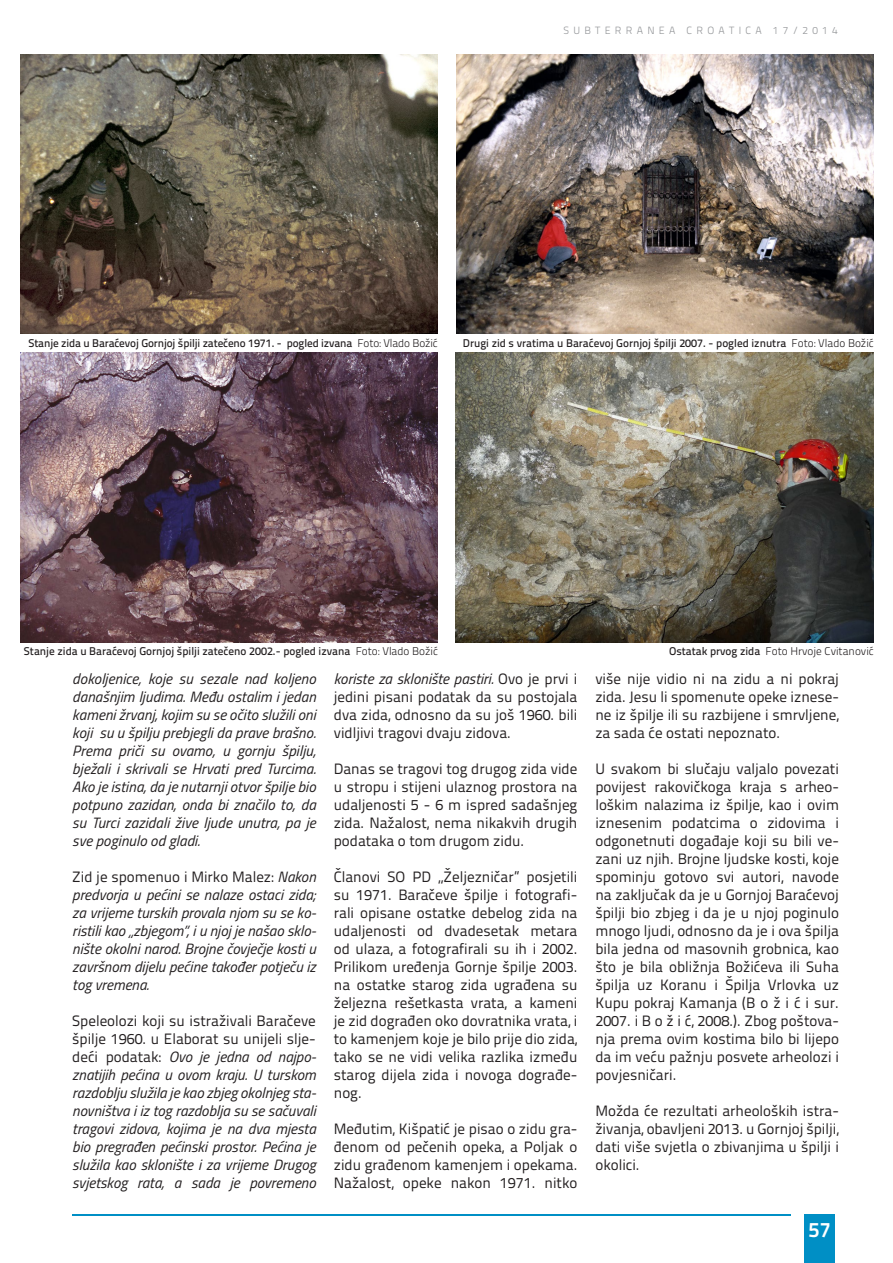
<style>
.page{position:relative;width:893px;height:1263px;background:#fff}
.page>*{position:absolute;margin:0;border:0;box-sizing:border-box;transform-origin:0 0}
.t1{font:21px "Titillium Maps 29 L 800 wt";color:#fff}
.t2{font:15px/18px "Titillium Text 22 L 400 wt";color:#231f20;text-align:justify}
.t3{font:italic 15px/18px "Titillium";color:#231f20;text-align:justify}
.t4{font:11.25px "Titillium Text 22 L 600 wt";color:#231f20}
.t5{font:11.25px "Titillium Text 22 L 250 wt";color:#231f20}
.t6{font:10.5px "Titillium Text 22 L 250 wt";letter-spacing:.41em;color:#939598}
.s1{font-family:"Titillium Text 22 L 250 wt"}
.s2{font-family:"Titillium Text 22 L 600 wt"}
.s3{font-family:"Titillium";font-style:italic}
.s4{font-family:"Titillium Text 22 L 400 wt";font-style:normal}
</style>
<div class="page">
<div style="left:804px;top:1214px;width:31px;height:49px;background:#008fc5"></div>
<hr style="left:72px;top:1214px;width:719px;height:1px;background:#008fc5">
<img style="left:21px;top:54px;width:417px;height:280px">
<img style="left:21px;top:353px;width:417px;height:290px">
<img style="left:456px;top:54px;width:418px;height:280px">
<img style="left:456px;top:353px;width:418px;height:290px">
<p class="t6" style="left:563px;top:23px;width:276px">SUBTERRANEA CROATICA 17/2014</p>
<p class="t4" style="left:29px;top:334px;width:411px">Stanje zida u Baraćevoj Gornjoj špilji zatečeno 1971. - pogled izvana <span class="s1">Foto: Vlado Božić</span></p>
<p class="t4" style="left:463px;top:334px;width:412px">Drugi zid s vratima u Baraćevoj Gornjoj špilji 2007. - pogled iznutra <span class="s1">Foto: Vlado Božić</span></p>
<p class="t4" style="left:24px;top:643px;width:415px">Stanje zida u Baraćevoj Gornjoj špilji zatečeno 2002.- pogled izvana <span class="s1">Foto: Vlado Božić</span></p>
<p class="t5" style="left:669px;top:643px;width:206px"><span class="s2">Ostatak prvog zida</span> Foto Hrvoje Cvitanović</p>
<p class="t3" style="left:72px;top:669px;width:245px">dokoljenice, koje su sezale nad koljeno današnjim ljudima. Među ostalim i jedan kameni žrvanj, kojim su se očito služili oni koji su u špilju prebjegli da prave brašno.<br>Prema priči su ovamo, u gornju špilju, bježali i skrivali se Hrvati pred Turcima.<br>Ako je istina, da je nutarnji otvor špilje bio potpuno zazidan, onda bi značilo to, da su Turci zazidali žive ljude unutra, pa je sve poginulo od gladi.</p>
<p class="t2" style="left:72px;top:867px;width:245px">Zid je spomenuo i Mirko Malez: <span class="s3">Nakon</span></p>
<p class="t3" style="left:72px;top:885px;width:245px">predvorja u pećini se nalaze ostaci zida; za vrijeme turskih provala njom su se ko&shy;ristili kao „zbjegom”, i u njoj je našao sklo&shy;nište okolni narod. Brojne čovječje kosti u završnom dijelu pećine također potječu iz tog vremena.</p>
<p class="t2" style="left:72px;top:1011px;width:245px">Speleolozi koji su istraživali Baračeve špilje 1960. u Elaborat su unijeli slje-</p>
<p class="t3" style="left:72px;top:1047px;width:245px"><span class="s4">deći podatak:</span> Ovo je jedna od najpo&shy;znatijih pećina u ovom kraju. U turskom razdoblju služila je kao zbjeg okolnjeg sta&shy;novništva i iz tog razdoblja su se sačuvali tragovi zidova, kojima je na dva mjesta bio pregrađen pećinski prostor. Pećina je služila kao sklonište i za vrijeme Drugog svjetskog rata, a sada je povremeno</p>
<p class="t3" style="left:334px;top:669px;width:245px">koriste za sklonište pastiri. <span class="s4">Ovo je prvi i</span></p>
<p class="t2" style="left:334px;top:687px;width:245px">jedini pisani podatak da su postojala dva zida, odnosno da su još 1960. bili vidljivi tragovi dvaju zidova.</p>
<p class="t2" style="left:334px;top:759px;width:245px">Danas se tragovi tog drugog zida vide u stropu i stijeni ulaznog prostora na udaljenosti 5 - 6 m ispred sadašnjeg zida. Nažalost, nema nikakvih drugih podataka o tom drugom zidu.</p>
<p class="t2" style="left:334px;top:867px;width:245px">Članovi SO PD „Željezničar” posjetili su 1971. Baračeve špilje i fotografi&shy;rali opisane ostatke debelog zida na udaljenosti od dvadesetak metara od ulaza, a fotografirali su ih i 2002.<br>Prilikom uređenja Gornje špilje 2003. na ostatke starog zida ugrađena su željezna rešetkasta vrata, a kameni je zid dograđen oko dovratnika vrata, i to kamenjem koje je bilo prije dio zida, tako se ne vidi velika razlika između starog dijela zida i novoga dograđe&shy;nog.</p>
<p class="t2" style="left:334px;top:1119px;width:245px">Međutim, Kišpatić je pisao o zidu gra&shy;đenom od pečenih opeka, a Poljak o zidu građenom kamenjem i opekama.<br>Nažalost, opeke nakon 1971. nitko</p>
<p class="t2" style="left:595px;top:669px;width:245px">više nije vidio ni na zidu a ni pokraj zida. Jesu li spomenute opeke iznese&shy;ne iz špilje ili su razbijene i smrvljene, za sada će ostati nepoznato.</p>
<p class="t2" style="left:595px;top:759px;width:245px">U svakom bi slučaju valjalo povezati povijest rakovičkoga kraja s arheo&shy;loškim nalazima iz špilje, kao i ovim iznesenim podatcima o zidovima i odgonetnuti događaje koji su bili ve&shy;zani uz njih. Brojne ljudske kosti, koje spominju gotovo svi autori, navode na zaključak da je u Gornjoj Baraćevoj špilji bio zbjeg i da je u njoj poginulo mnogo ljudi, odnosno da je i ova špilja bila jedna od masovnih grobnica, kao što je bila obližnja Božićeva ili Suha špilja uz Koranu i Špilja Vrlovka uz Kupu pokraj Kamanja (B o ž i ć i sur.<br>2007. i B o ž i ć, 2008.). Zbog poštova&shy;nja prema ovim kostima bilo bi lijepo da im veću pažnju posvete arheolozi i povjesničari.</p>
<p class="t2" style="left:595px;top:1101px;width:245px">Možda će rezultati arheoloških istra&shy;živanja, obavljeni 2013. u Gornjoj špilji, dati više svjetla o zbivanjima u špilji i okolici.</p>
<h1 class="t1" style="left:809px;top:1213px;width:24px">57</h1>
</div>
